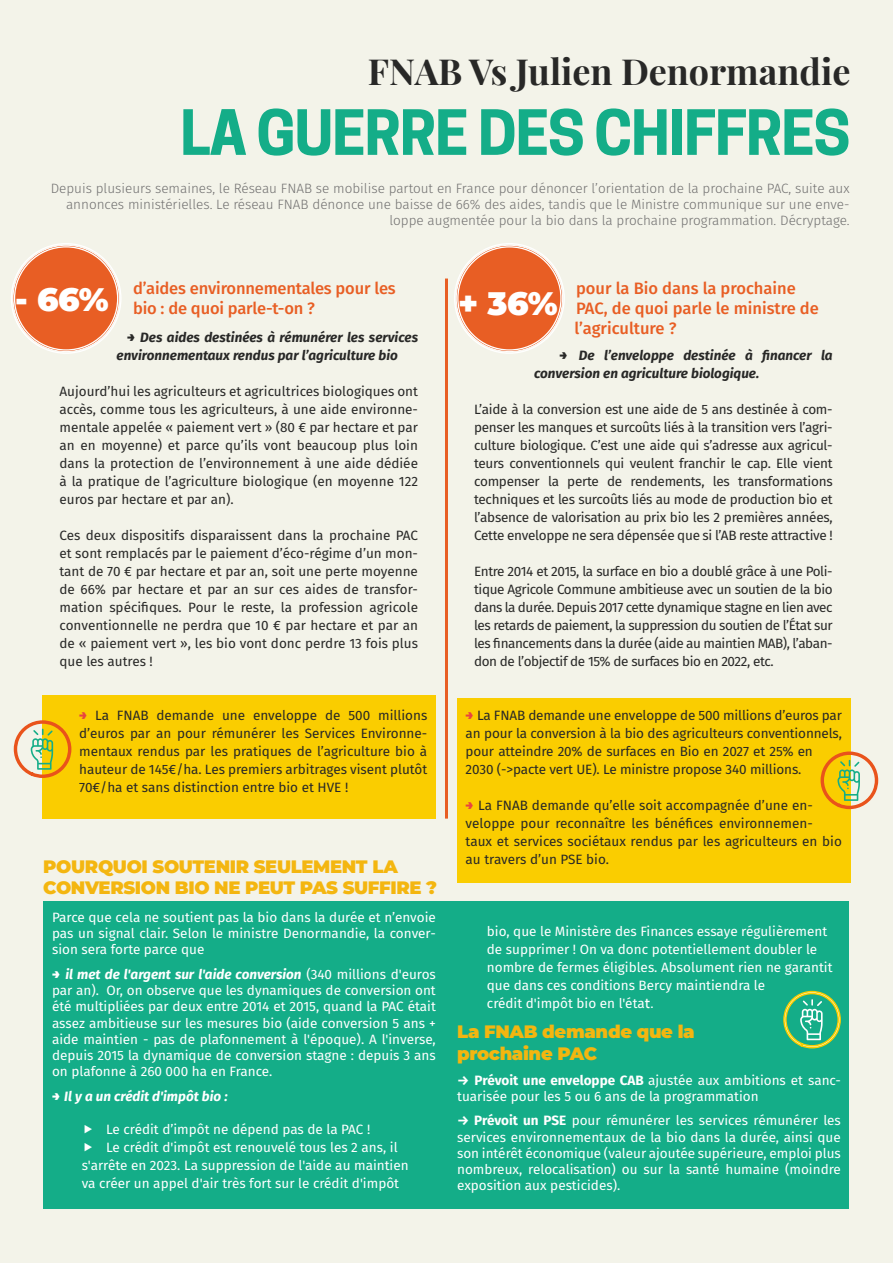
<style>
.page{position:relative;width:893px;height:1263px;background:#f3f3e9}
.page>*{position:absolute;margin:0;border:0;box-sizing:border-box;transform-origin:0 0}
.t1{font:700 58.5px "Coo Hew";letter-spacing:-.02em;color:#14ad88}
.t2{font:700 36px "Playfair Display";color:#282827}
.t3{font:900 32.55px "Montserrat";color:#fff}
.t4{font:900 18px/21.6px "Montserrat";letter-spacing:-.02em;color:#f3b610}
.t5{font:500 16.5px/19.8px "Fira Sans";letter-spacing:-.01em;color:#e85e24}
.t6{font:13.5px/18px "Fira Sans";letter-spacing:-.01em;color:#282827;text-align:justify}
.t7{font:13.5px/16.2px "Fira Sans";color:#fff;text-align:justify}
.t8{font:300 13.5px/16.2px "Fira Sans";color:#706f6f;text-align:right}
.t9{font:italic 700 13.5px/18px "Fira Sans";color:#282827}
.t10{font:italic 700 13.5px "Fira Sans";color:#fff}
.s1{font-family:"Montserrat";font-weight:900;font-style:normal}
.s2{font-family:"Montserrat";font-weight:900;color:#e84341}
.s3{font-family:"Montserrat";font-weight:900}
.s4{font-weight:700;font-style:italic}
.s5{font-family:"Coo Hew"}
.s6{font-weight:700}
</style>
<div class="page">
<hr style="left:445px;top:279px;width:3px;height:540px;background:#e85e24">
<div style="left:43px;top:695px;width:393px;height:124px;background:#facd00"></div>
<div style="left:457px;top:698px;width:393px;height:184px;background:#facd00"></div>
<div style="left:44px;top:901px;width:805px;height:308px;background:#14ad88"></div>
<div style="left:13px;top:245px;width:106px;height:107px;background:#e85e24;border-radius:50%"></div>
<div style="left:456px;top:245px;width:107px;height:107px;background:#e85e24;border-radius:50%"></div>
<svg style="left:13px;top:719px;width:59px;height:60px"></svg>
<svg style="left:820px;top:751px;width:59px;height:59px"></svg>
<svg style="left:783px;top:990px;width:58px;height:59px"></svg>
<h2 class="t2" style="left:368px;top:48px;width:484px">FNAB Vs Julien Denormandie</h2>
<h1 class="t1" style="left:180px;top:98px;width:672px">LA GUERRE DES CHIFFRES</h1>
<p class="t8" style="left:51px;top:180px;width:800px">Depuis plusieurs semaines, le Réseau FNAB se mobilise partout en France pour dénoncer l’orientation de la prochaine PAC, suite aux annonces ministérielles. Le réseau FNAB dénonce une baisse de 66% des aides, tandis que le Ministre communique sur une enve&shy;loppe augmentée pour la bio dans la prochaine programmation. Décryptage.</p>
<p class="t5" style="left:133px;top:277px;width:264px">d’aides environnementales pour les bio : de quoi parle-t-on ?</p>
<p class="t9" style="left:117px;top:327px;width:303px;text-indent:11px"><span class="s1">→</span> Des aides destinées à rémunérer les services environnementaux rendus par l’agriculture bio</p>
<p class="t6" style="left:60px;top:382px;width:360px">Aujourd’hui les agriculteurs et agricultrices biologiques ont accès, comme tous les agriculteurs, à une aide environne&shy;mentale appelée « paiement vert » (80 € par hectare et par an en moyenne) et parce qu’ils vont beaucoup plus loin dans la protection de l’environnement à une aide dédiée à la pratique de l’agriculture biologique (en moyenne 122 euros par hectare et par an).</p>
<p class="t6" style="left:60px;top:526px;width:360px">Ces deux dispositifs disparaissent dans la prochaine PAC et sont remplacés par le paiement d’éco-régime d’un mon&shy;tant de 70 € par hectare et par an, soit une perte moyenne de 66% par hectare et par an sur ces aides de transfor&shy;mation spécifiques. Pour le reste, la profession agricole conventionnelle ne perdra que 10 € par hectare et par an de « paiement vert », les bio vont donc perdre 13 fois plus que les autres !</p>
<p class="t5" style="left:575px;top:277px;width:246px">pour la Bio dans la prochaine<br>PAC, de quoi parle le ministre de l’agriculture ?</p>
<p class="t9" style="left:534px;top:345px;width:300px;text-indent:25px"><span class="s1">→</span> De l’enveloppe destinée à financer la conversion en agriculture biologique.</p>
<p class="t6" style="left:474px;top:400px;width:360px">L’aide à la conversion est une aide de 5 ans destinée à com&shy;penser les manques et surcoûts liés à la transition vers l’agri&shy;culture biologique. C’est une aide qui s’adresse aux agricul&shy;teurs conventionnels qui veulent franchir le cap. Elle vient compenser la perte de rendements, les transformations techniques et les surcoûts liés au mode de production bio et l’absence de valorisation au prix bio les 2 premières années, Cette enveloppe ne sera dépensée que si l’AB reste attractive !</p>
<p class="t6" style="left:474px;top:562px;width:360px">Entre 2014 et 2015, la surface en bio a doublé grâce à une Poli&shy;tique Agricole Commune ambitieuse avec un soutien de la bio dans la durée. Depuis 2017 cette dynamique stagne en lien avec les retards de paiement, la suppression du soutien de l’État sur les financements dans la durée (aide au maintien MAB), l’aban&shy;don de l’objectif de 15% de surfaces bio en 2022, etc.</p>
<h3 class="t3" style="left:15px;top:275px;width:95px">- 66%</h3>
<h3 class="t3" style="left:458px;top:279px;width:101px">+ 36%</h3>
<p class="t6" style="left:79px;top:706px;width:350px"><span class="s2">→</span> La FNAB demande une enveloppe de 500 millions d’euros par an pour rémunérer les Services Environne&shy;mentaux rendus par les pratiques de l’agriculture bio à hauteur de 145€/ha. Les premiers arbitrages visent plutôt 70€/ha et sans distinction entre bio et HVE !</p>
<p class="t6" style="left:466px;top:706px;width:378px;text-align:left"><span class="s2">→</span> La FNAB demande une enveloppe de 500 millions d’euros par an pour la conversion à la bio des agriculteurs conventionnels, pour atteindre 20% de surfaces en Bio en 2027 et 25% en 2030 (-&gt;pacte vert UE). Le ministre propose 340 millions.</p>
<p class="t6" style="left:466px;top:796px;width:378px;text-align:left"><span class="s2">→</span> La FNAB demande qu’elle soit accompagnée d’une en&shy;veloppe pour reconnaître les bénéfices environnemen&shy;taux et services sociétaux rendus par les agriculteurs en bio au travers d’un PSE bio.</p>
<h3 class="t4" style="left:43px;top:854px;width:395px">POURQUOI SOUTENIR SEULEMENT LA<br>CONVERSION BIO NE PEUT PAS SUFFIRE ?</h3>
<p class="t7" style="left:52px;top:909px;width:385px">Parce que cela ne soutient pas la bio dans la durée et n’envoie pas un signal clair. Selon le ministre Denormandie, la conver&shy;sion sera forte parce que</p>
<p class="t7" style="left:52px;top:966px;width:385px"><span class="s3">→</span> <span class="s4">il met de l'argent sur l'aide conversion</span> (340 millions d'euros par an). Or, on observe que les dynamiques de conversion ont été multipliées par deux entre 2014 et 2015, quand la PAC était assez ambitieuse sur les mesures bio (aide conversion 5 ans + aide maintien - pas de plafonnement à l'époque). A l'inverse, depuis 2015 la dynamique de conversion stagne : depuis 3 ans on plafonne à 260 000 ha en France.</p>
<p class="t10" style="left:52px;top:1085px;width:177px"><span class="s1">→</span> Il y a un crédit d'impôt bio :</p>
<p class="t7" style="left:106px;top:1121px;width:266px">Le crédit d’impôt ne dépend pas de la PAC !</p>
<p class="t7" style="left:106px;top:1139px;width:293px">Le crédit d'impôt est renouvelé tous les 2 ans, il</p>
<p class="t7" style="left:82px;top:1157px;width:328px">s'arrête en 2023. La suppression de l'aide au maintien</p>
<p class="t7" style="left:82px;top:1175px;width:319px">va créer un appel d'air très fort sur le crédit d'impôt</p>
<p class="t7" style="left:487px;top:922px;width:347px;line-height:18px;text-align:left">bio, que le Ministère des Finances essaye régulièrement de supprimer ! On va donc potentiellement doubler le nombre de fermes éligibles. Absolument rien ne garantit que dans ces conditions Bercy maintiendra le<br>crédit d'impôt bio en l'éta<span class="s5">t.</span></p>
<h3 class="t4" style="left:457px;top:1020px;width:239px">La FNAB demande que la prochaine PAC</h3>
<p class="t7" style="left:457px;top:1071px;width:385px"><span class="s6">→ Prévoit une enveloppe CAB</span> ajustée aux ambitions et sanc&shy;tuarisée pour les 5 ou 6 ans de la programmation</p>
<p class="t7" style="left:457px;top:1112px;width:385px"><span class="s6">→ Prévoit un PSE</span> pour rémunérer les services rémunérer les services environnementaux de la bio dans la durée, ainsi que son intérêt économique (valeur ajoutée supérieure, emploi plus nombreux, relocalisation) ou sur la santé humaine (moindre exposition aux pesticides).</p>
</div>
